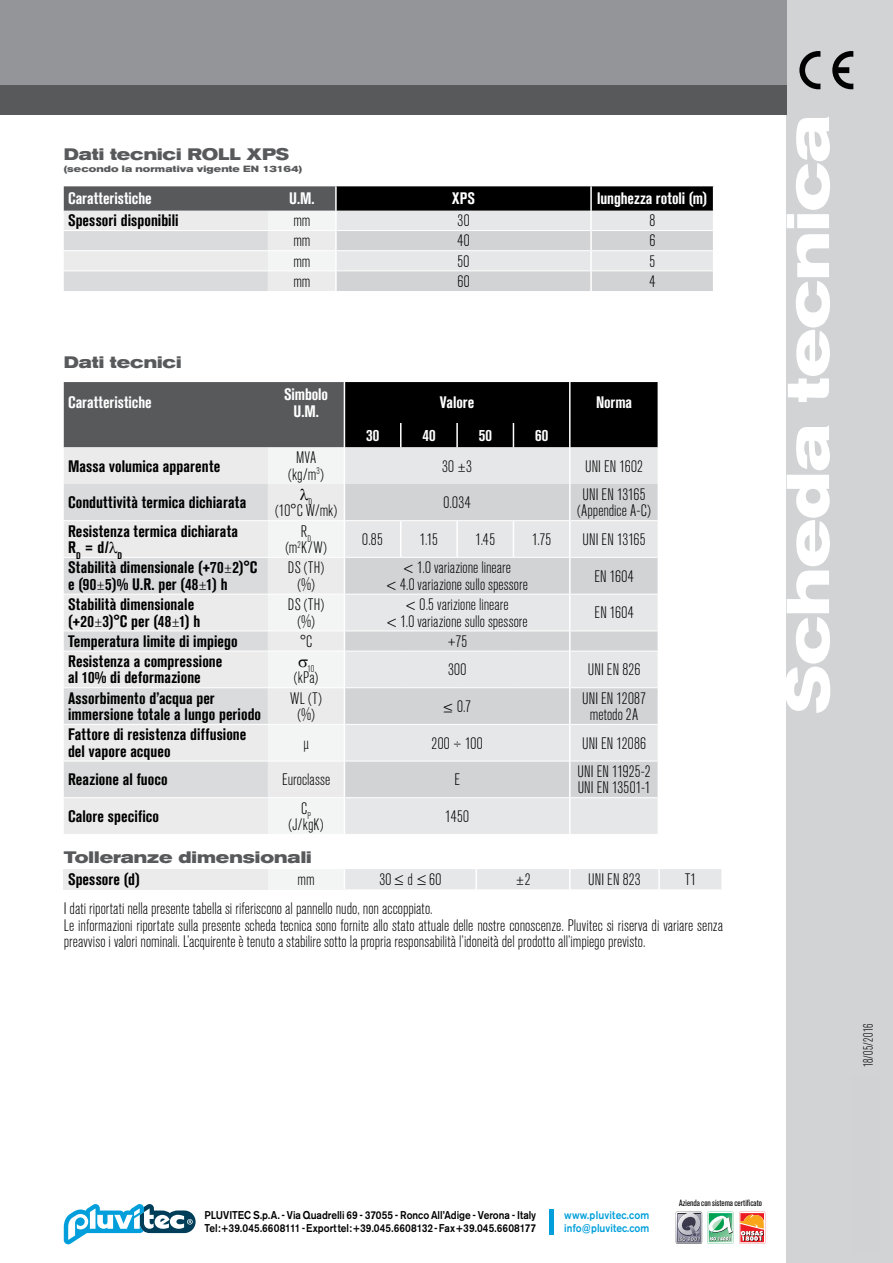
<style>
.page{position:relative;width:893px;height:1263px;background:#fff}
.page>*{position:absolute;margin:0;border:0;box-sizing:border-box;transform-origin:0 0}
.t1{font:700 expanded 60px "Akzidenz Grotesk BQ";color:#fff}
.t2{font:300 condensed 16.5px/16.5px "Akzidenz Grotesk BQ";letter-spacing:.005em;color:#000;text-align:center}
.t3{font:700 condensed 16.5px/16.5px "Akzidenz Grotesk BQ";letter-spacing:.005em;color:#000}
.t4{font:700 condensed 16.5px/16.5px "Akzidenz Grotesk BQ";color:#fff;text-align:center}
.t5{font:700 expanded 16.5px "Akzidenz Grotesk BQ";color:#58595b}
.t6{font:300 condensed 13.5px "Akzidenz Grotesk BQ";letter-spacing:.025em;color:#000;scale:.9 1}
.t7{font:500 11.25px/13.4px "Akzidenz Grotesk BE";color:#000;scale:.9 1}
.t8{font:500 11.25px/13.4px "Akzidenz Grotesk BE";letter-spacing:.005em;color:#009fdb;scale:.9 1}
.t9{font:300 condensed 9.6px "Akzidenz Grotesk BQ";color:#000}
.t10{font:700 expanded 9px "Akzidenz Grotesk BQ";letter-spacing:.02em;color:#58595b}
.t11{font:condensed 9px "Akzidenz Grotesk BQ";color:#000}
.s1{font-weight:300}
.s2{font-family:"Helvetica Neue LT Pro"}
</style>
<div class="page">
<div style="left:787px;top:0;width:106px;height:1263px;background:#d1d3d4"></div>
<div style="left:0;top:0;width:787px;height:85px;background:#939598"></div>
<div style="left:0;top:85px;width:787px;height:30px;background:#58595b"></div>
<svg style="left:799px;top:51px;width:54px;height:38px"></svg>
<hr style="left:549px;top:1209px;width:4px;height:25px;background:#009fdb">
<svg style="left:64px;top:1204px;width:132px;height:40px"></svg>
<svg style="left:676px;top:1212px;width:89px;height:31px"></svg>
<svg style="left:64px;top:186px;width:650px;height:105px;background:#b6b6b7"></svg>
<div style="left:64px;top:869px;width:204px;height:20px;background:#ebebec"></div>
<div style="left:268px;top:869px;width:76px;height:20px;background:#f3f4f4"></div>
<div style="left:345px;top:869px;width:376px;height:20px;background:#e6e7e8"></div>
<hr style="left:475px;top:869px;width:2px;height:20px;background:#fff">
<hr style="left:569px;top:869px;width:2px;height:20px;background:#fff">
<hr style="left:658px;top:869px;width:2px;height:20px;background:#fff">
<svg style="left:64px;top:382px;width:594px;height:452px;background:#c8c9c9"></svg>
<p class="t5" style="left:64px;top:145px;width:227px">Dati tecnici ROLL XPS</p>
<p class="t10" style="left:64px;top:164px;width:240px">(secondo la normativa vigente EN 13164)</p>
<p class="t4" style="left:68px;top:190px;width:85px">Caratteristiche</p>
<p class="t4" style="left:289px;top:190px;width:27px">U.M.</p>
<p class="t4" style="left:452px;top:190px;width:25px">XPS</p>
<p class="t4" style="left:597px;top:190px;width:112px">lunghezza rotoli (m)</p>
<p class="t3" style="left:68px;top:212px;width:112px">Spessori disponibili</p>
<p class="t2" style="left:293px;top:213px;width:19px">mm</p>
<p class="t2" style="left:457px;top:213px;width:14px">30</p>
<p class="t2" style="left:649px;top:213px;width:7px">8</p>
<p class="t2" style="left:293px;top:233px;width:19px">mm</p>
<p class="t2" style="left:457px;top:233px;width:14px">40</p>
<p class="t2" style="left:649px;top:233px;width:7px">6</p>
<p class="t2" style="left:293px;top:253px;width:19px">mm</p>
<p class="t2" style="left:457px;top:253px;width:13px">50</p>
<p class="t2" style="left:649px;top:253px;width:7px">5</p>
<p class="t2" style="left:293px;top:273px;width:19px">mm</p>
<p class="t2" style="left:457px;top:273px;width:14px">60</p>
<p class="t2" style="left:649px;top:273px;width:7px">4</p>
<p class="t5" style="left:64px;top:353px;width:119px">Dati tecnici</p>
<p class="t4" style="left:68px;top:394px;width:85px">Caratteristiche</p>
<p class="t4" style="left:284px;top:386px;width:45px">Simbolo<br>U.M.</p>
<p class="t4" style="left:440px;top:394px;width:36px">Valore</p>
<p class="t4" style="left:596px;top:394px;width:38px">Norma</p>
<p class="t4" style="left:366px;top:427px;width:15px">30</p>
<p class="t4" style="left:422px;top:427px;width:15px">40</p>
<p class="t4" style="left:479px;top:427px;width:15px">50</p>
<p class="t4" style="left:535px;top:427px;width:15px">60</p>
<p class="t3" style="left:68px;top:457px;width:154px">Massa volumica apparente</p>
<p class="t2" style="left:288px;top:450px;width:37px">MVA (kg/m<sup>3</sup>)</p>
<p class="t2" style="left:442px;top:458px;width:32px">30 ±3</p>
<p class="t2" style="left:585px;top:458px;width:59px">UNI EN 1602</p>
<p class="t3" style="left:68px;top:494px;width:180px">Conduttività termica dichiarata</p>
<p class="t9" style="left:300px;top:497px;width:14px">●D</p>
<p class="t2" style="left:444px;top:495px;width:29px">0.034</p>
<p class="t2" style="left:577px;top:486px;width:75px">UNI EN 13165 (Appendice A-C)</p>
<p class="t2" style="left:275px;top:503px;width:64px">(10°C W/mk)</p>
<p class="t3" style="left:68px;top:523px;width:172px">Resistenza termica dichiarata<br>R<sub>D</sub> = d/●<sub>D</sub></p>
<p class="t2" style="left:285px;top:523px;width:43px">R<sub>D </sub>(m<sup>2</sup>K/W)</p>
<p class="t2" style="left:362px;top:531px;width:22px">0.85</p>
<p class="t2" style="left:420px;top:531px;width:20px">1.15</p>
<p class="t2" style="left:475px;top:531px;width:21px">1.45</p>
<p class="t2" style="left:532px;top:531px;width:21px">1.75</p>
<p class="t2" style="left:582px;top:531px;width:65px">UNI EN 13165</p>
<p class="t3" style="left:68px;top:559px;width:191px">Stabilità dimensionale (+70<span class="s1">±</span>2)°C e (90<span class="s1">±</span>5)% U.R. per (48<span class="s1">±</span>1) h</p>
<p class="t2" style="left:288px;top:560px;width:38px">DS (TH) (%)</p>
<p class="t2" style="left:386px;top:560px;width:143px"><span class="s2">&lt;</span> 1.0 variazione lineare<br><span class="s2">&lt;</span> 4.0 variazione sullo spessore</p>
<p class="t2" style="left:594px;top:568px;width:41px">EN 1604</p>
<p class="t3" style="left:68px;top:596px;width:134px">Stabilità dimensionale (+20<span class="s1">±</span>3)°C per (48<span class="s1">±</span>1) h</p>
<p class="t2" style="left:288px;top:597px;width:38px">DS (TH) (%)</p>
<p class="t2" style="left:387px;top:597px;width:142px"><span class="s2">&lt;</span> 0.5 varizione lineare<br><span class="s2">&lt;</span> 1.0 variazione sullo spessore</p>
<p class="t2" style="left:594px;top:605px;width:41px">EN 1604</p>
<p class="t3" style="left:68px;top:633px;width:171px">Temperatura limite di impiego</p>
<p class="t2" style="left:300px;top:633px;width:14px">°C</p>
<p class="t2" style="left:447px;top:633px;width:22px">+75</p>
<p class="t3" style="left:68px;top:653px;width:156px">Resistenza a compressione al 10% di deformazione</p>
<p class="t9" style="left:308px;top:664px;width:8px">10</p>
<p class="t2" style="left:448px;top:662px;width:20px">300</p>
<p class="t2" style="left:588px;top:662px;width:54px">UNI EN 826</p>
<p class="t2" style="left:294px;top:670px;width:26px">(kPa)</p>
<p class="t3" style="left:68px;top:690px;width:195px">Assorbimento d’acqua per immersione totale a lungo periodo</p>
<p class="t2" style="left:290px;top:690px;width:33px">WL (T) (%)</p>
<p class="t2" style="left:443px;top:698px;width:29px"><span class="s2">≤</span> 0.7</p>
<p class="t2" style="left:582px;top:690px;width:65px">UNI EN 12087 metodo 2A</p>
<p class="t3" style="left:68px;top:726px;width:180px">Fattore di resistenza diffusione del vapore acqueo</p>
<p class="t2" style="left:303px;top:735px;width:7px">µ</p>
<p class="t2" style="left:432px;top:735px;width:53px">200 ÷ 100</p>
<p class="t2" style="left:582px;top:735px;width:66px">UNI EN 12086</p>
<p class="t3" style="left:68px;top:771px;width:101px">Reazione al fuoco</p>
<p class="t2" style="left:282px;top:772px;width:50px">Euroclasse</p>
<p class="t2" style="left:454px;top:772px;width:7px">E</p>
<p class="t2" style="left:578px;top:763px;width:74px;text-align:left">UNI EN 11925-2<br>UNI EN 13501-1</p>
<p class="t3" style="left:68px;top:808px;width:93px">Calore specifico</p>
<p class="t2" style="left:289px;top:800px;width:37px">C<sub>P </sub>(J/kgK)</p>
<p class="t2" style="left:445px;top:808px;width:25px">1450</p>
<p class="t5" style="left:64px;top:847px;width:249px">Tolleranze dimensionali</p>
<p class="t3" style="left:68px;top:871px;width:74px">Spessore (d)</p>
<p class="t2" style="left:298px;top:871px;width:19px">mm</p>
<p class="t2" style="left:379px;top:871px;width:63px">30 ≤d≤ 60</p>
<p class="t2" style="left:515px;top:871px;width:17px">±2</p>
<p class="t2" style="left:588px;top:871px;width:54px">UNI EN 823</p>
<p class="t2" style="left:685px;top:871px;width:13px">T1</p>
<p class="t2" style="left:64px;top:901px;width:661px;text-align:left">I dati riportati nella presente tabella si riferiscono al pannello nudo, non accoppiato.<br>Le informazioni riportate sulla presente scheda tecnica sono fornite allo stato attuale delle nostre conoscenze. Pluvitec si riserva di variare senza preavviso i valori nominali. L’acquirente è tenuto a stabilire sotto la propria responsabilità l’idoneità del prodotto all’impiego previsto.</p>
<h1 class="t1" style="left:773px;top:714px;width:600px;rotate:-90deg">Scheda tecnica</h1>
<p class="t6" style="left:861px;top:1067px;width:50px;rotate:-90deg">18/05/2016</p>
<p class="t7" style="left:204px;top:1208px;width:370px">PLUVITEC S.p.A. - Via Quadrelli 69 - 37055 - Ronco All’Adige - Verona - Italy<br>Tel: +39.045.6608111 - Export tel: +39.045.6608132 - Fax +39.045.6608177</p>
<p class="t8" style="left:564px;top:1208px;width:96px">www.pluvitec.com info@pluvitec.com</p>
<p class="t11" style="left:679px;top:1198px;width:85px">Azienda con sistema certificato</p>
</div>
